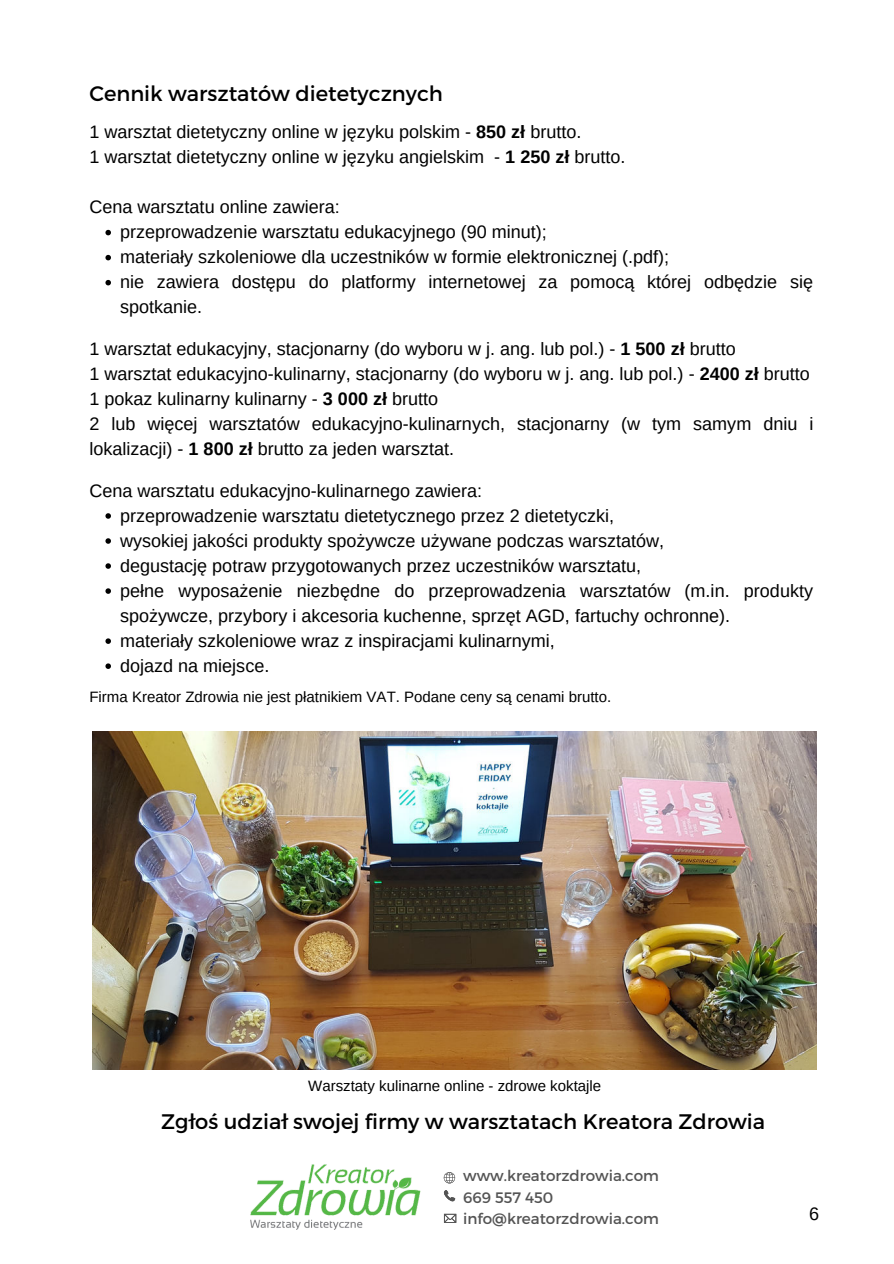
<style>
.page{position:relative;width:894px;height:1264px;background:#fff}
.page>*{position:absolute;margin:0;border:0;box-sizing:border-box;transform-origin:0 0}
.t1{font:21px "Montserrat";color:#000}
.t2{font:18px/25px "Arimo";color:#000}
.t3{font:15.15px/21px "Montserrat";color:#545454}
.t4{font:15px "Arimo";color:#000}
.s1{font-weight:700}
</style>
<div class="page">
<img style="left:92px;top:731px;width:724px;height:338px">
<img style="left:250px;top:1164px;width:170px;height:66px">
<svg style="left:444px;top:1190px;width:11px;height:11px"></svg>
<svg style="left:444px;top:1213px;width:12px;height:9px"></svg>
<svg style="left:443px;top:1172px;width:12px;height:11px"></svg>
<svg style="left:105px;top:230px;width:6px;height:5px"></svg>
<svg style="left:105px;top:255px;width:6px;height:5px"></svg>
<svg style="left:105px;top:280px;width:6px;height:5px"></svg>
<svg style="left:105px;top:513px;width:6px;height:5px"></svg>
<svg style="left:105px;top:538px;width:6px;height:6px"></svg>
<svg style="left:105px;top:563px;width:6px;height:6px"></svg>
<svg style="left:105px;top:588px;width:6px;height:6px"></svg>
<svg style="left:105px;top:638px;width:6px;height:6px"></svg>
<svg style="left:105px;top:663px;width:6px;height:6px"></svg>
<p class="t1" style="left:89px;top:80px;width:355px">Cennik warsztatów dietetycznych</p>
<p class="t2" style="left:89px;top:120px;width:537px">1 warsztat dietetyczny online w języku polskim - <span class="s1">850 zł</span> brutto.<br>1 warsztat dietetyczny online w języku angielskim - <span class="s1">1 250 zł</span> brutto.</p>
<p class="t2" style="left:89px;top:195px;width:252px">Cena warsztatu online zawiera:</p>
<p class="t2" style="left:120px;top:220px;width:694px">przeprowadzenie warsztatu edukacyjnego (90 minut);<br>materiały szkoleniowe dla uczestników w formie elektronicznej (.pdf);<br>nie zawiera dostępu do platformy internetowej za pomocą której odbędzie się spotkanie.</p>
<p class="t2" style="left:89px;top:336px;width:725px">1 warsztat edukacyjny, stacjonarny (do wyboru w j. ang. lub pol.) - <span class="s1">1 500 zł</span> brutto<br>1 warsztat edukacyjno-kulinarny, stacjonarny (do wyboru w j. ang. lub pol.) - <span class="s1">2400 zł</span> brutto 1 pokaz kulinarny kulinarny - <span class="s1">3 000 zł</span> brutto<br>2 lub więcej warsztatów edukacyjno-kulinarnych, stacjonarny (w tym samym dniu i lokalizacji) - <span class="s1">1 800 zł</span> brutto za jeden warsztat.</p>
<p class="t2" style="left:89px;top:478px;width:394px">Cena warsztatu edukacyjno-kulinarnego zawiera:</p>
<p class="t2" style="left:120px;top:503px;width:694px">przeprowadzenie warsztatu dietetycznego przez 2 dietetyczki,<br>wysokiej jakości produkty spożywcze używane podczas warsztatów,<br>degustację potraw przygotowanych przez uczestników warsztatu,<br>pełne wyposażenie niezbędne do przeprowadzenia warsztatów (m.in. produkty spożywcze, przybory i akcesoria kuchenne, sprzęt AGD, fartuchy ochronne).<br>materiały szkoleniowe wraz z inspiracjami kulinarnymi,<br>dojazd na miejsce.</p>
<p class="t4" style="left:89px;top:687px;width:523px">Firma Kreator Zdrowia nie jest płatnikiem VAT. Podane ceny są cenami brutto.</p>
<p class="t4" style="left:308px;top:1075px;width:294px">Warsztaty kulinarne online - zdrowe koktajle</p>
<p class="t1" style="left:161px;top:1108px;width:605px">Zgłoś udział swojej firmy w warsztatach Kreatora Zdrowia</p>
<p class="t3" style="left:463px;top:1165px;width:197px">www.kreatorzdrowia.com<br>669 557 450 info@kreatorzdrowia.com</p>
<p class="t2" style="left:808px;top:1201px;width:12px">6</p>
</div>
